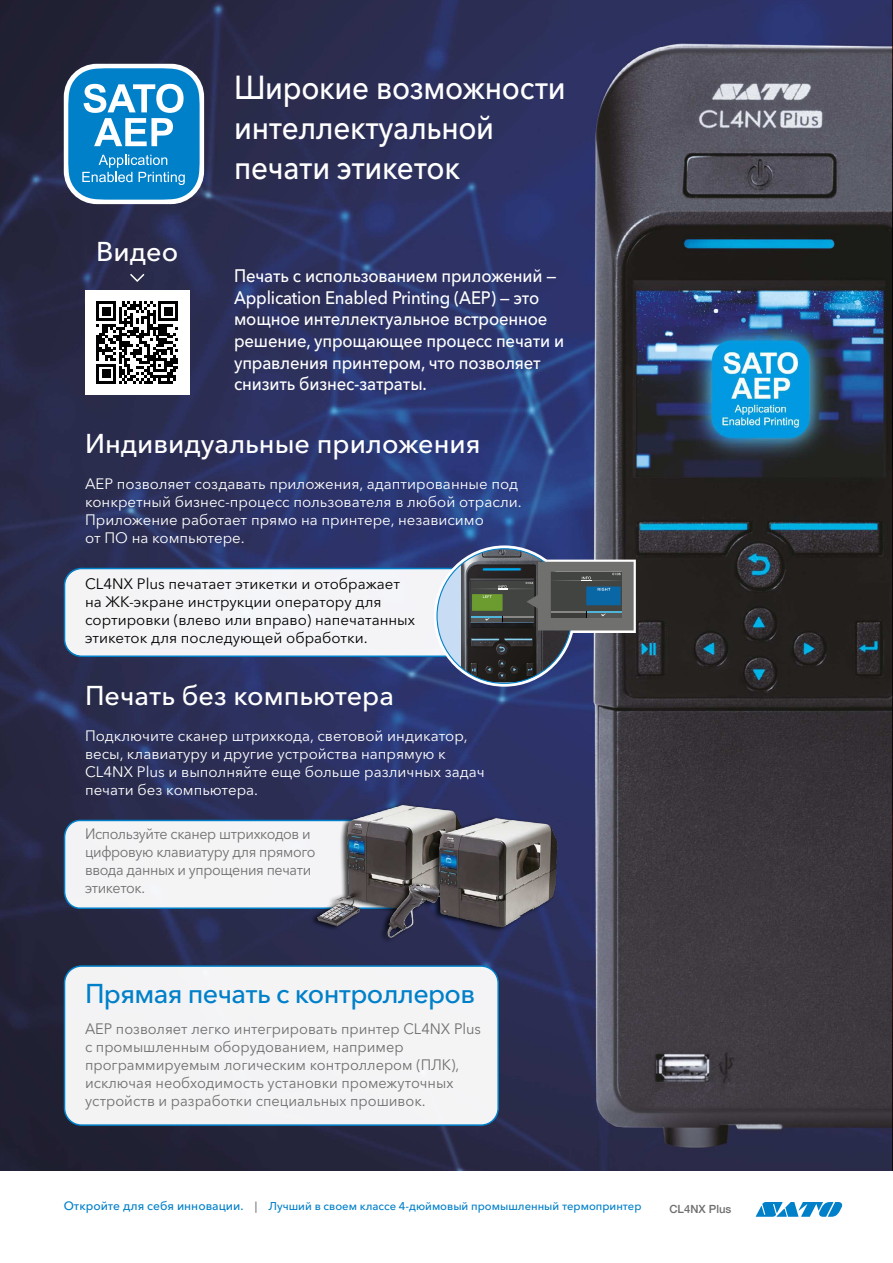
<style>
.page{position:relative;width:893px;height:1263px;background:#fff}
.page>*{position:absolute;margin:0;border:0;box-sizing:border-box;transform-origin:0 0}
.t1{font:500 33px/39.6px "Avenir Next Cyr";letter-spacing:-.01em;color:#fff;scale:.9 1}
.t2{font:500 27px "Avenir Next Cyr";color:#fff}
.t3{font:500 27px "Avenir Next Cyr";letter-spacing:-.025em;color:#0080c9}
.t4{font:500 18px/21.6px "Avenir Next Cyr";letter-spacing:-.01em;color:#fff;scale:.93 1}
.t5{font:15px/18px "Avenir Next Cyr";color:#fff}
.t6{font:15px/18px "Avenir Next Cyr";color:#706f6f}
.t7{font:15px/18px "Avenir Next Cyr";color:#000}
.t8{font:15px/18px "Avenir Next Cyr";letter-spacing:-.025em;color:#706f6f;scale:.95 1}
.t9{font:500 11.25px "Avenir Next Cyr";color:#0080c9}
.t10{font:500 11.25px "Helvetica Neue";color:#706f6f}
.s1{font-size:12px}
.s2{color:#706f6f}
</style>
<div class="page">
<img style="left:0;top:0;width:892px;height:1171px">
<div style="left:65px;top:966px;width:433px;height:159px;background:#f4f4f5;border-radius:17px"></div>
<div style="left:64px;top:965px;width:435px;height:161px;border:2px solid #0080c9;border-radius:17px"></div>
<hr style="left:892px;top:0;width:1px;height:1171px;background:#e9e9e9">
<svg style="left:756px;top:1202px;width:86px;height:15px"></svg>
<div style="left:64px;top:64px;width:140px;height:140px;background:#fff;border-radius:33px"></div>
<svg style="left:68px;top:68px;width:132px;height:132px"></svg>
<div style="left:85px;top:290px;width:104px;height:105px;background:#fff"></div>
<svg style="left:63px;top:819px;width:227px;height:91px"></svg>
<img style="left:290px;top:801px;width:196px;height:130px">
<img style="left:379px;top:814px;width:202px;height:135px">
<svg style="left:96px;top:301px;width:82px;height:82px"></svg>
<svg style="left:128px;top:272px;width:18px;height:11px"></svg>
<img style="left:461px;top:549px;width:111px;height:133px">
<div style="left:471px;top:581px;width:63px;height:41px;background:#424442"></div>
<div style="left:471px;top:617px;width:32px;height:5px;background:#575756"></div>
<div style="left:472px;top:594px;width:31px;height:17px;background:#6c9c30"></div>
<div style="left:503px;top:617px;width:31px;height:5px;background:#3c3c3b"></div>
<hr style="left:471px;top:616px;width:32px;height:1px;background:#50b3d8">
<hr style="left:503px;top:616px;width:31px;height:1px;background:#878786">
<svg style="left:63px;top:567px;width:429px;height:91px"></svg>
<img style="left:471px;top:589px;width:37px;height:1px">
<svg style="left:499px;top:585px;width:8px;height:5px"></svg>
<svg style="left:526px;top:558px;width:111px;height:76px;background:#5d656a"></svg>
<hr style="left:892px;top:422px;width:1px;height:249px;background:#000">
<h2 class="t2" style="left:96px;top:235px;width:83px">Видео</h2>
<h1 class="t1" style="left:234px;top:68px;width:370px">Широкие возможности интеллектуальной печати этикеток</h1>
<p class="t4" style="left:234px;top:265px;width:356px">Печать с использованием приложений — Application Enabled Printing (AEP) — это мощное интеллектуальное встроенное решение, упрощающее процесс печати и управления принтером, что позволяет снизить бизнес-затраты.</p>
<h2 class="t2" style="left:85px;top:427px;width:397px">Индивидуальные приложения</h2>
<p class="t5" style="left:85px;top:475px;width:438px">AEP позволяет создавать приложения, адаптированные под конкретный бизнес-процесс пользователя в любой отрасли.<br>Приложение работает прямо на принтере, независимо<br>от ПО на компьютере.</p>
<p class="t7" style="left:85px;top:574px;width:332px">CL4NX Plus печатает этикетки и отображает на ЖК-экране инструкции оператору для сортировки (влево или вправо) напечатанных этикеток для последующей обработки.</p>
<h2 class="t2" style="left:85px;top:679px;width:310px">Печать без компьютера</h2>
<p class="t5" style="left:85px;top:727px;width:401px">Подключите сканер штрихкода, световой индикатор, весы, клавиатуру и другие устройства напрямую к CL4NX Plus и выполняйте еще больше различных задач печати без компьютера.</p>
<p class="t8" style="left:85px;top:824px;width:244px">Используйте сканер штрихкодов и цифровую клавиатуру для прямого ввода данных и упрощения печати этикеток.</p>
<h2 class="t3" style="left:85px;top:977px;width:392px">Прямая печать с контроллеров</h2>
<p class="t6" style="left:85px;top:1020px;width:397px">AEP позволяет легко интегрировать принтер CL4NX Plus с промышленным оборудованием, например программируемым логическим контроллером (ПЛК), исключая необходимость установки промежуточных устройств и разработки специальных прошивок.</p>
<p class="t9" style="left:64px;top:1200px;width:579px"><span class="s1">Откройте для себя инновации.</span> <span class="s2">|</span> Лучший в своем классе 4-дюймовый промышленный термопринтер</p>
<p class="t10" style="left:669px;top:1203px;width:63px">CL4NX Plus</p>
</div>
